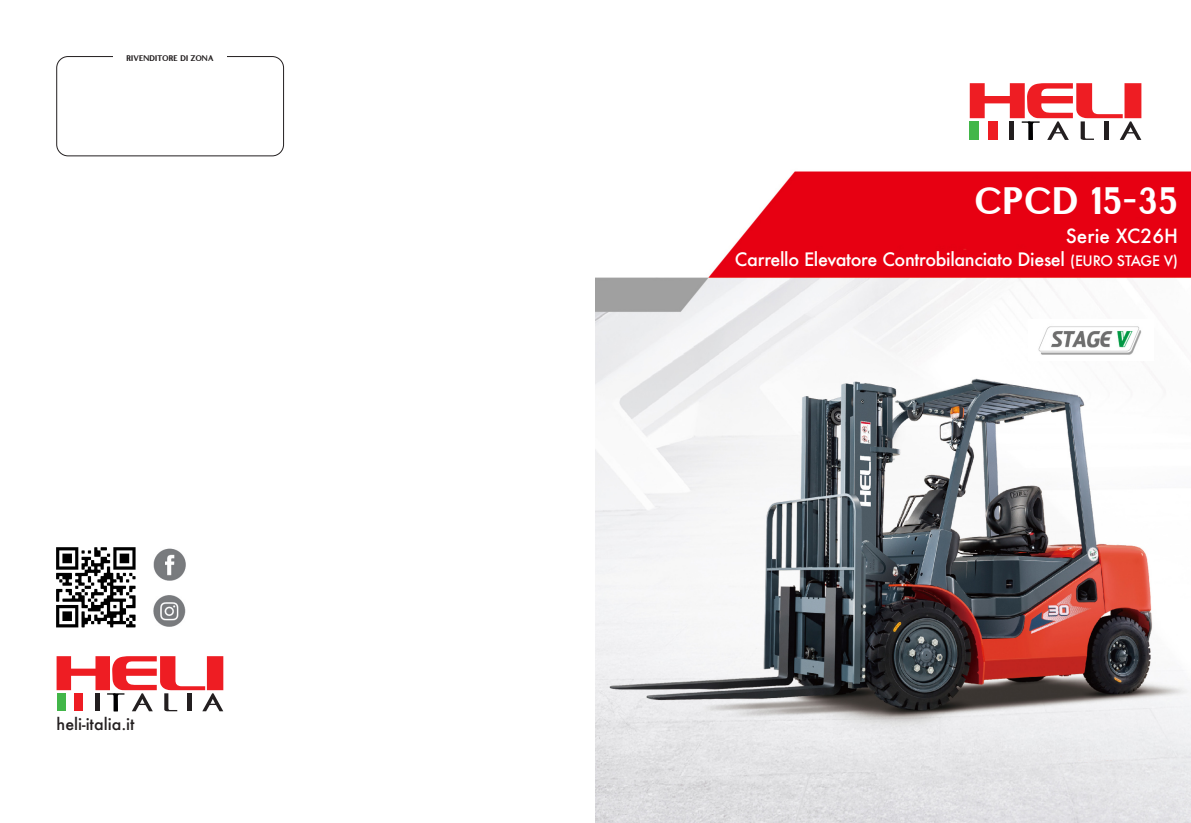
<style>
.page{position:relative;width:1191px;height:823px;background:#fff}
.page>*{position:absolute;margin:0;border:0;box-sizing:border-box;transform-origin:0 0}
.t1{font:700 37.2px "Highfield";color:#fff}
.t2{font:500 19px "Futura";color:#fff}
.t3{font:500 18px "Futura";letter-spacing:-.02em;color:#fff}
.t4{font:500 16px "Futura";color:#231f20}
.t5{font:700 8px "Highfield";color:#231f20}
.s1{font-size:14px}
</style>
<div class="page">
<img style="left:595px;top:83px;width:596px;height:739px">
<svg style="left:969px;top:83px;width:172px;height:57px"></svg>
<div style="left:969px;top:121px;width:10px;height:19px;background:#42b649"></div>
<div style="left:988px;top:121px;width:9px;height:19px;background:#ee1d23"></div>
<div style="left:57px;top:56px;width:227px;height:100px;border:1px solid #231f20;border-radius:11px"></div>
<div style="left:113px;top:52px;width:114px;height:12px;background:#fff"></div>
<svg style="left:57px;top:656px;width:166px;height:54px"></svg>
<div style="left:57px;top:693px;width:8px;height:17px;background:#42b649"></div>
<div style="left:74px;top:693px;width:9px;height:17px;background:#ee1d23"></div>
<img style="left:56px;top:547px;width:80px;height:81px">
<img style="left:153px;top:548px;width:33px;height:33px">
<img style="left:153px;top:595px;width:33px;height:32px">
<img style="left:1028px;top:320px;width:125px;height:40px">
<p class="t5" style="left:126px;top:53px;width:89px">RIVENDITORE DI ZONA</p>
<p class="t4" style="left:57px;top:713px;width:80px">heli-italia.it</p>
<p class="t1" style="left:974px;top:179px;width:205px">CPCD 15-35</p>
<p class="t2" style="left:1065px;top:223px;width:114px">Serie XC26H</p>
<p class="t3" style="left:735px;top:247px;width:444px">Carrello Elevatore Controbilanciato Diesel <span class="s1">(EURO STAGE V)</span></p>
</div>
